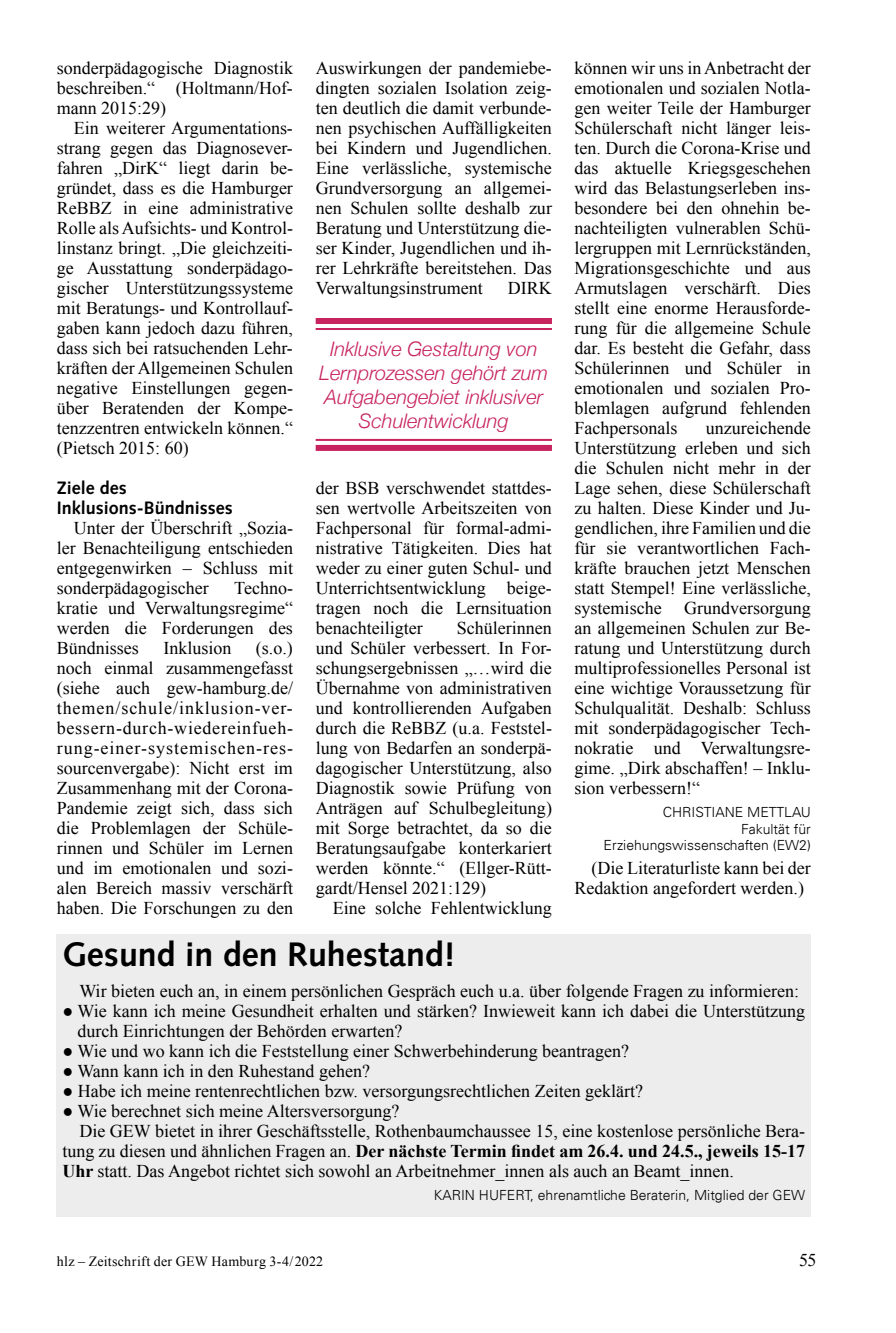
<style>
.page{position:relative;width:896px;height:1333px;background:#fff}
.page>*{position:absolute;margin:0;border:0;box-sizing:border-box;transform-origin:0 0}
.t1{font:700 34px "Syntax";color:#000}
.t2{font:italic 300 20px/24px "Helvetica Neue";color:#c7245f;text-align:center}
.t3{font:18px/20px "Times New Roman";color:#000;text-align:justify}
.t4{font:700 18px "Times New Roman";color:#000}
.t5{font:700 18px/20px "Syntax";color:#000}
.t6{font:300 14px/16.8px "Univers 45";color:#000;text-align:right}
.t7{font:14px "Times New Roman";letter-spacing:.015em;color:#000}
.s1{font-weight:400}
.s2{font-weight:700}
</style>
<div class="page">
<div style="left:316px;top:318px;width:236px;height:6px;background:#c7245f"></div>
<hr style="left:316px;top:328px;width:236px;height:2px;background:#c7245f">
<hr style="left:316px;top:439px;width:236px;height:2px;background:#c7245f">
<div style="left:316px;top:445px;width:236px;height:6px;background:#c7245f"></div>
<div style="left:57px;top:934px;width:754px;height:282px;background:#ededed"></div>
<p class="t3" style="left:57px;top:58px;width:238px">sonderpädagogische Diagnostik beschreiben.“ (Holtmann/Hof&shy;mann 2015:29)</p>
<p class="t3" style="left:57px;top:118px;width:238px;text-indent:17px">Ein weiterer Argumentations&shy;strang gegen das Diagnosever&shy;fahren „DirK“ liegt darin be&shy;gründet, dass es die Hamburger ReBBZ in eine administrative Rolle als Aufsichts- und Kontrol&shy;linstanz bringt. „Die gleichzeiti&shy;ge Ausstattung sonderpädago&shy;gischer Unterstützungssysteme mit Beratungs- und Kontrollauf&shy;gaben kann jedoch dazu führen, dass sich bei ratsuchenden Lehr&shy;kräften der Allgemeinen Schulen negative Einstellungen gegen&shy;über Beratenden der Kompe&shy;tenzzentren entwickeln können.“ (Pietsch 2015: 60)</p>
<p class="t5" style="left:57px;top:478px;width:177px">Ziele des<br>Inklusions-Bündnisses</p>
<p class="t3" style="left:57px;top:518px;width:238px;text-indent:17px">Unter der Überschrift „Sozia&shy;ler Benachteiligung entschieden entgegenwirken – Schluss mit sonderpädagogischer</p>
<p class="t3" style="left:57px;top:578px;width:238px;text-indent:178px">Techno&shy;kratie und Verwaltungsregime“ werden die Forderungen des Bündnisses</p>
<p class="t3" style="left:57px;top:638px;width:238px;text-indent:199px">(s.o.) noch einmal zusammengefasst (siehe auch gew-hamburg.de/ themen/schule/inklusion-ver&shy;bessern-durch-wiedereinfueh&shy;rung-einer-systemischen-res&shy;sourcenvergabe): Nicht erst im Zusammenhang mit der Corona-Pandemie zeigt sich, dass sich die Problemlagen der Schüle&shy;rinnen und Schüler im Lernen und im emotionalen und sozi&shy;alen Bereich massiv verschärft haben. Die Forschungen zu den</p>
<p class="t3" style="left:163px;top:638px;width:70px">Inklusion</p>
<p class="t3" style="left:316px;top:57px;width:238px">Auswirkungen der pandemiebe&shy;dingten sozialen Isolation zeig&shy;ten deutlich die damit verbunde&shy;nen psychischen Auffälligkeiten bei Kindern und Jugendlichen.<br>Eine verlässliche, systemische Grundversorgung an allgemei&shy;nen Schulen sollte deshalb zur Beratung und Unterstützung die&shy;ser Kinder, Jugendlichen und ih&shy;rer Lehrkräfte bereitstehen. Das Verwaltungsinstrument</p>
<p class="t3" style="left:508px;top:277px;width:45px">DIRK</p>
<p class="t2" style="left:319px;top:336px;width:230px">Inklusive Gestaltung von<br>Lernprozessen gehört zum<br>Aufgabengebiet inklusiver<br>Schulentwicklung</p>
<p class="t3" style="left:316px;top:477px;width:238px">der BSB verschwendet stattdes&shy;sen wertvolle Arbeitszeiten von Fachpersonal für formal-admi&shy;nistrative Tätigkeiten. Dies hat weder zu einer guten Schul- und Unterrichtsentwicklung beige&shy;tragen noch die Lernsituation benachteiligter</p>
<p class="t3" style="left:316px;top:617px;width:238px;text-indent:141px">Schülerinnen und Schüler verbessert. In For&shy;schungsergebnissen „…wird die Übernahme von administrativen und kontrollierenden Aufgaben durch die ReBBZ (u.a. Feststel&shy;lung von Bedarfen an sonderpä&shy;dagogischer Unterstützung, also Diagnostik sowie Prüfung von Anträgen auf Schulbegleitung) mit Sorge betrachtet, da so die Beratungsaufgabe konterkariert werden könnte.“ (Ellger-Rütt&shy;gardt/Hensel 2021:129)</p>
<p class="t3" style="left:333px;top:897px;width:221px">Eine solche Fehlentwicklung</p>
<p class="t3" style="left:574px;top:57px;width:238px">können wir uns in Anbetracht der emotionalen und sozialen Notla&shy;gen weiter Teile der Hamburger Schülerschaft nicht länger leis&shy;ten. Durch die Corona-Krise und das aktuelle Kriegsgeschehen wird das Belastungserleben ins&shy;besondere bei den ohnehin be&shy;nachteiligten vulnerablen Schü&shy;lergruppen mit Lernrückständen, Migrationsgeschichte und aus Armutslagen verschärft. Dies stellt eine enorme Herausforde&shy;rung für die allgemeine Schule dar. Es besteht die Gefahr, dass Schülerinnen und Schüler in emotionalen und sozialen Pro&shy;blemlagen aufgrund fehlenden Fachpersonals</p>
<p class="t3" style="left:574px;top:417px;width:238px;text-indent:131px">unzureichende Unterstützung erleben und sich die Schulen nicht mehr in der Lage sehen, diese Schülerschaft zu halten. Diese Kinder und Ju&shy;gendlichen, ihre Familien und die für sie verantwortlichen Fach&shy;kräfte brauchen jetzt Menschen statt Stempel! Eine verlässliche, systemische</p>
<p class="t3" style="left:574px;top:597px;width:238px;text-indent:110px">Grundversorgung an allgemeinen Schulen zur Be&shy;ratung und Unterstützung durch multiprofessionelles Personal ist eine wichtige Voraussetzung für Schulqualität. Deshalb: Schluss mit sonderpädagogischer Tech&shy;nokratie und Verwaltungsre&shy;gime. „Dirk abschaffen! – Inklu&shy;sion verbessern!“</p>
<p class="t6" style="left:603px;top:803px;width:209px">CHRISTIANE METTLAU<br>Fakultät für<br>Erziehungswissenschaften (EW2)</p>
<p class="t3" style="left:574px;top:858px;width:238px;text-indent:17px">(Die Literaturliste kann bei der<br>Redaktion angefordert werden.)</p>
<h1 class="t1" style="left:62px;top:934px;width:394px">Gesund in den Ruhestand!</h1>
<p class="t3" style="left:79px;top:980px;width:721px">Wir bieten euch an, in einem persönlichen Gespräch euch u.a. über folgende Fragen zu informieren:</p>
<p class="t3" style="left:77px;top:1000px;width:729px;text-indent:-15px">● Wie kann ich meine Gesundheit erhalten und stärken? Inwieweit kann ich dabei die Unterstützung durch Einrichtungen der Behörden erwarten?</p>
<p class="t3" style="left:62px;top:1040px;width:568px">● Wie und wo kann ich die Feststellung einer Schwerbehinderung beantragen?</p>
<p class="t3" style="left:62px;top:1060px;width:309px">● Wann kann ich in den Ruhestand gehen?</p>
<p class="t3" style="left:62px;top:1080px;width:582px">● Habe ich meine rentenrechtlichen bzw. versorgungsrechtlichen Zeiten geklärt?</p>
<p class="t3" style="left:62px;top:1100px;width:338px">● Wie berechnet sich meine Altersversorgung?</p>
<p class="t3" style="left:79px;top:1120px;width:727px">Die GEW bietet in ihrer Geschäftsstelle, Rothenbaumchaussee 15, eine kostenlose persönliche Bera-</p>
<p class="t4" style="left:62px;top:1138px;width:744px"><span class="s1">tung zu diesen und ähnlichen Fragen an.</span> Der nächste Termin findet am 26.4. und 24.5., jeweils 15-17</p>
<p class="t3" style="left:62px;top:1160px;width:673px"><span class="s2">Uhr</span> statt. Das Angebot richtet sich sowohl an Arbeitnehmer_innen als auch an Beamt_innen.</p>
<p class="t6" style="left:434px;top:1186px;width:373px">KARIN HUFERT, ehrenamtliche Beraterin, Mitglied der GEW</p>
<p class="t7" style="left:57px;top:1251px;width:268px">hlz – Zeitschrift der GEW Hamburg 3-4/2022</p>
<p class="t3" style="left:799px;top:1249px;width:19px">55</p>
</div>
